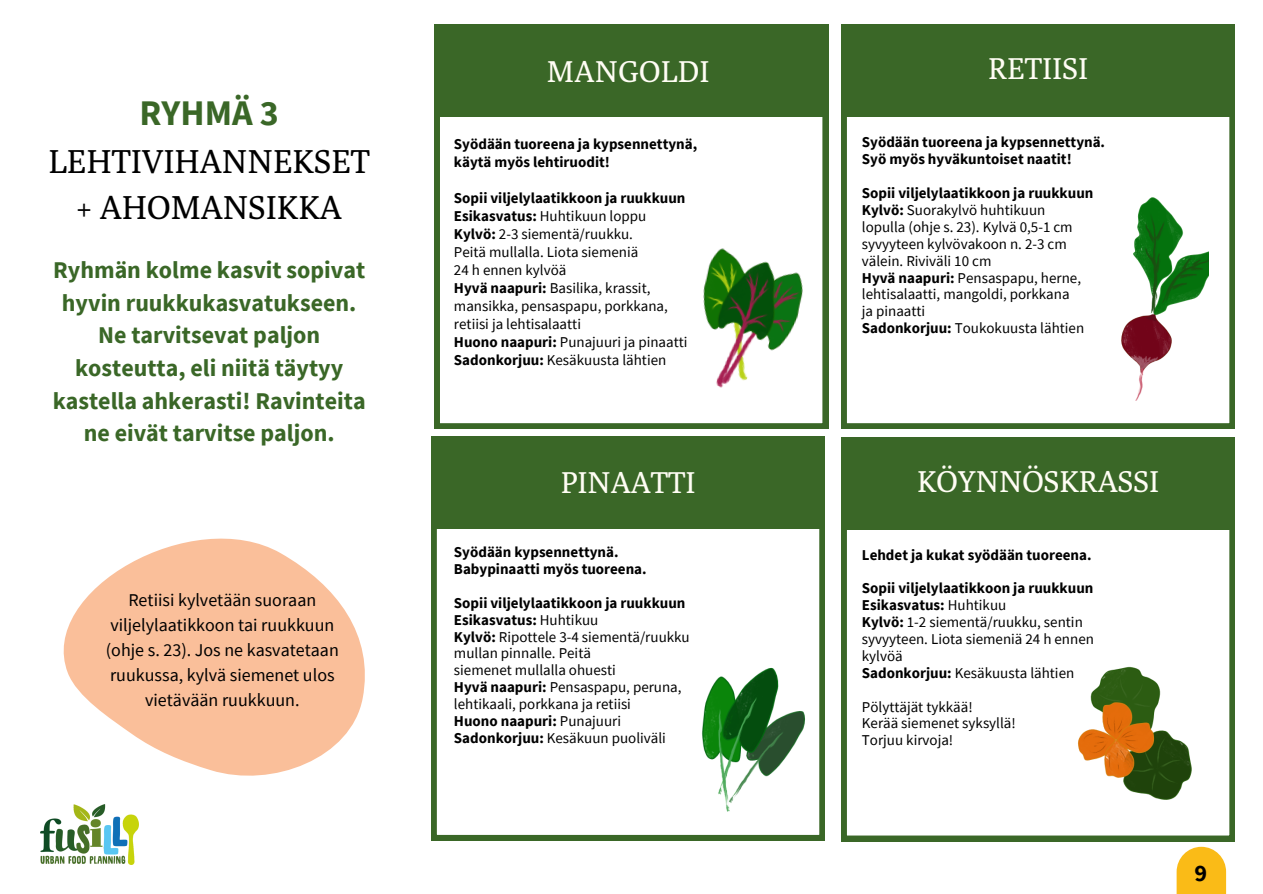
<style>
.page{position:relative;width:1263px;height:894px;background:#fff}
.page>*{position:absolute;margin:0;border:0;box-sizing:border-box;transform-origin:0 0}
.t1{font:700 36px "Source Sans Pro";color:#3a6727}
.t2{font:33px/46px "Poly";color:#000;text-align:center}
.t3{font:30px "Poly";color:#fffdf4}
.t4{font:700 24px/32.5px "Source Sans Pro";color:#3a6727;text-align:center}
.t5{font:700 24px "Source Sans Pro";color:#000}
.t6{font:18px/24.8px "Source Sans Pro";color:#000;text-align:center}
.t7{font:15px/16.8px "Source Sans Pro";color:#000}
.t8{font:700 15px/16.8px "Source Sans Pro";color:#000}
.s1{font-weight:700}
</style>
<div class="page">
<svg style="left:63px;top:538px;width:302px;height:238px;fill:#fabf9a"></svg>
<svg style="left:431px;top:528px;width:394px;height:312px"></svg>
<div style="left:431px;top:436px;width:394px;height:92px;background:#3a6727"></div>
<img style="left:40px;top:804px;width:98px;height:60px">
<svg style="left:434px;top:117px;width:394px;height:311px"></svg>
<img style="left:631px;top:196px;width:218px;height:233px">
<svg style="left:841px;top:117px;width:394px;height:311px"></svg>
<div style="left:841px;top:25px;width:394px;height:92px;background:#3a6727"></div>
<div style="left:434px;top:25px;width:394px;height:92px;background:#3a6727"></div>
<svg style="left:841px;top:529px;width:394px;height:311px"></svg>
<img style="left:1000px;top:613px;width:235px;height:211px">
<div style="left:841px;top:437px;width:394px;height:92px;background:#3a6727"></div>
<img style="left:684px;top:636px;width:187px;height:206px">
<svg style="left:1177px;top:846px;width:49px;height:47px;background:#fac334"></svg>
<h1 class="t1" style="left:140px;top:90px;width:141px">RYHMÄ 3</h1>
<h2 class="t2" style="left:48px;top:137px;width:323px">LEHTIVIHANNEKSET + AHOMANSIKKA</h2>
<h3 class="t4" style="left:53px;top:253px;width:314px">Ryhmän kolme kasvit sopivat hyvin ruukkukasvatukseen.<br>Ne tarvitsevat paljon kosteutta, eli niitä täytyy kastella ahkerasti! Ravinteita ne eivät tarvitse paljon.</h3>
<p class="t6" style="left:106px;top:587px;width:234px">Retiisi kylvetään suoraan viljelylaatikkoon tai ruukkuun (ohje s. 23). Jos ne kasvatetaan ruukussa, kylvä siemenet ulos vietävään ruukkuun.</p>
<h3 class="t3" style="left:547px;top:53px;width:164px">MANGOLDI</h3>
<h3 class="t3" style="left:988px;top:50px;width:101px">RETIISI</h3>
<p class="t8" style="left:454px;top:135px;width:245px;line-height:18px">Syödään tuoreena ja kypsennettynä, käytä myös lehtiruodit!</p>
<p class="t7" style="left:454px;top:189px;width:235px;line-height:18px"><span class="s1">Sopii viljelylaatikkoon ja ruukkuun<br>Esikasvatus:</span> Huhtikuun loppu<br><span class="s1">Kylvö:</span> 2-3 siementä/ruukku.<br>Peitä mullalla. Liota siemeniä<br>24 h ennen kylvöä<br><span class="s1">Hyvä naapuri:</span> Basilika, krassit, mansikka, pensaspapu, porkkana, retiisi ja lehtisalaatti<br><span class="s1">Huono naapuri:</span> Punajuuri ja pinaatti<br><span class="s1">Sadonkorjuu:</span> Kesäkuusta lähtien</p>
<h3 class="t3" style="left:561px;top:464px;width:136px">PINAATTI</h3>
<p class="t8" style="left:454px;top:543px;width:194px">Syödään kypsennettynä.<br>Babypinaatti myös tuoreena.</p>
<p class="t7" style="left:454px;top:594px;width:237px"><span class="s1">Sopii viljelylaatikkoon ja ruukkuun<br>Esikasvatus:</span> Huhtikuu<br><span class="s1">Kylvö:</span> Ripottele 3-4 siementä/ruukku mullan pinnalle. Peitä<br>siemenet mullalla ohuesti<br><span class="s1">Hyvä naapuri:</span> Pensaspapu, peruna, lehtikaali, porkkana ja retiisi<br><span class="s1">Huono naapuri:</span> Punajuuri<br><span class="s1">Sadonkorjuu:</span> Kesäkuun puoliväli</p>
<p class="t8" style="left:862px;top:134px;width:245px">Syödään tuoreena ja kypsennettynä.<br>Syö myös hyväkuntoiset naatit!</p>
<p class="t7" style="left:862px;top:184px;width:233px"><span class="s1">Sopii viljelylaatikkoon ja ruukkuun<br>Kylvö:</span> Suorakylvö huhtikuun<br>lopulla (ohje s. 23). Kylvä 0,5-1 cm syvyyteen kylvövakoon n. 2-3 cm välein. Riviväli 10 cm<br><span class="s1">Hyvä naapuri:</span> Pensaspapu, herne, lehtisalaatti, mangoldi, porkkana<br>ja pinaatti<br><span class="s1">Sadonkorjuu:</span> Toukokuusta lähtien</p>
<h3 class="t3" style="left:917px;top:462px;width:244px">KÖYNNÖSKRASSI</h3>
<p class="t8" style="left:862px;top:545px;width:231px">Lehdet ja kukat syödään tuoreena.</p>
<p class="t7" style="left:862px;top:579px;width:234px"><span class="s1">Sopii viljelylaatikkoon ja ruukkuun<br>Esikasvatus:</span> Huhtikuu<br><span class="s1">Kylvö:</span> 1-2 siementä/ruukku, sentin syvyyteen. Liota siemeniä 24 h ennen kylvöä<br><span class="s1">Sadonkorjuu:</span> Kesäkuusta lähtien</p>
<p class="t7" style="left:862px;top:697px;width:155px">Pölyttäjät tykkää!<br>Kerää siemenet syksyllä!<br>Torjuu kirvoja!</p>
<h3 class="t5" style="left:1194px;top:857px;width:14px">9</h3>
</div>
